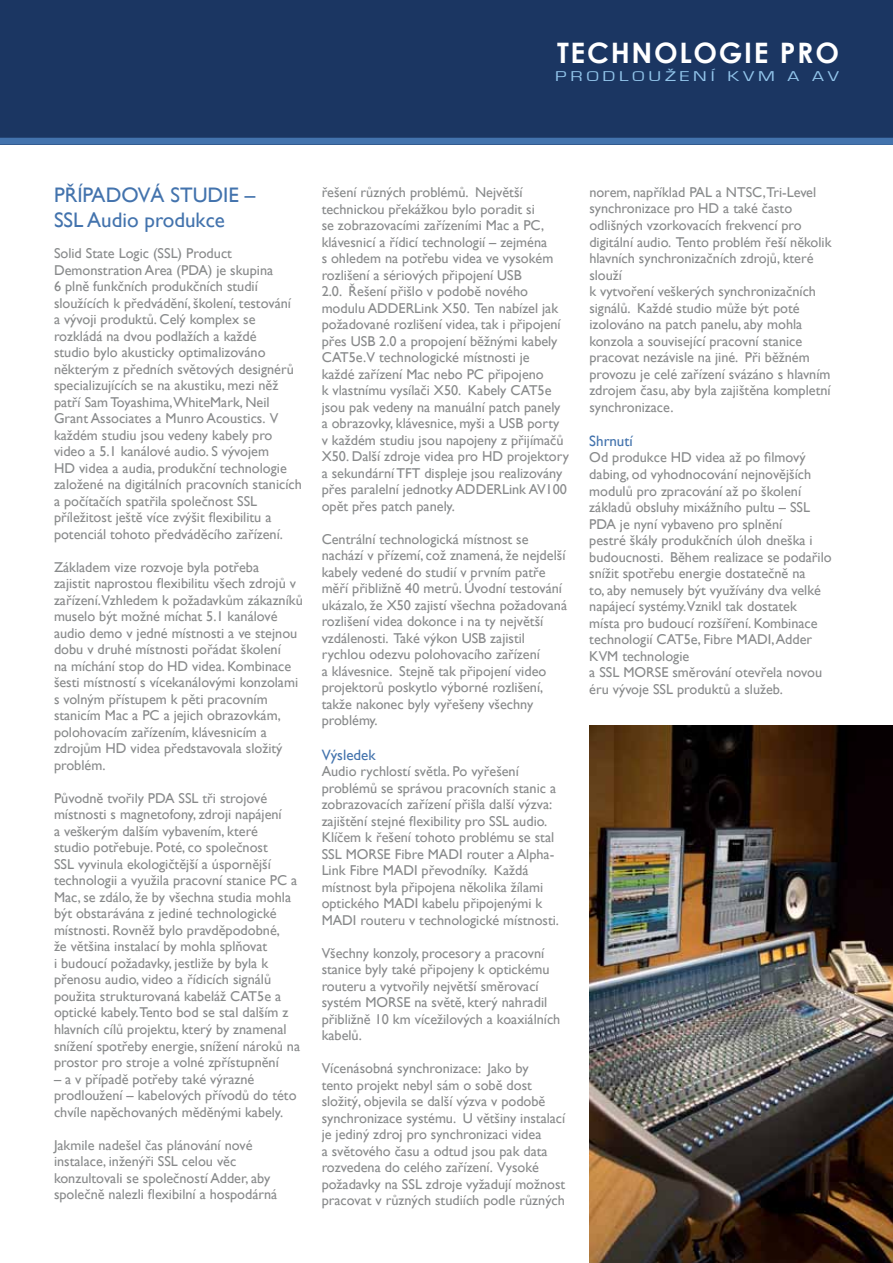
<style>
.page{position:relative;width:893px;height:1263px;background:#fff}
.page>*{position:absolute;margin:0;border:0;box-sizing:border-box;transform-origin:0 0}
.t1{font:700 28.2px "Century Gothic";letter-spacing:.06em;color:#fff}
.t2{font:21px/25.2px "Gill Sans";color:#4373ad}
.t3{font:15px "Gill Sans";color:#4373ad}
.t4{font:14.7px "Eurostile";letter-spacing:.2em;color:#92c5eb;scale:1.33 1}
.t5{font:14.25px/16.5px "Gill Sans";color:#888a8b}
.s1{font-family:"Arial";font-size:13.5px}
</style>
<div class="page">
<div style="left:0;top:0;width:893px;height:144px;background:#1b3662"></div>
<svg style="left:0;top:138px;width:893px;height:7px;background:#406fa8"></svg>
<img style="left:590px;top:725px;width:303px;height:538px">
<h1 class="t1" style="left:557px;top:31px;width:283px">TECHNOLOGIE PRO</h1>
<p class="t4" style="left:555px;top:68px;width:215px">PRODLOU<span class="s1">Ž</span>ENÍ KVM A AV</p>
<h2 class="t2" style="left:54px;top:182px;width:203px">PŘÍPADOVÁ STUDIE –<br>SSL Audio produkce</h2>
<p class="t5" style="left:54px;top:246px;width:249px">Solid State Logic (SSL) Product Demonstration Area (PDA) je skupina<br>6 plně funkčních produkčních studií sloužících k předvádění, školení, testování<br>a vývoji produktů. Celý komplex se rozkládá na dvou podlažích a každé<br>studio bylo akusticky optimalizováno některým z předních světových designérů specializujících se na akustiku, mezi něž patří Sam Toyashima,WhiteMark, Neil Grant Associates a Munro Acoustics. V každém studiu jsou vedeny kabely pro video a 5.1 kanálové audio. S vývojem<br>HD videa a audia, produkční technologie založené na digitálních pracovních stanicích a počítačích spatřila společnost SSL příležitost ještě více zvýšit flexibilitu a potenciál tohoto předváděcího zařízení.</p>
<p class="t5" style="left:54px;top:559px;width:250px">Základem vize rozvoje byla potřeba<br>zajistit naprostou flexibilitu všech zdrojů v zařízení.Vzhledem k požadavkům zákazníků muselo být možné míchat 5.1 kanálové audio demo v jedné místnosti a ve stejnou dobu v druhé místnosti pořádat školení<br>na míchání stop do HD videa. Kombinace šesti místností s vícekanálovými konzolami s volným přístupem k pěti pracovním stanicím Mac a PC a jejich obrazovkám, polohovacím zařízením, klávesnicím a zdrojům HD videa představovala složitý problém.</p>
<p class="t5" style="left:54px;top:790px;width:248px">Původně tvořily PDA SSL tři strojové místnosti s magnetofony, zdroji napájení<br>a veškerým dalším vybavením, které<br>studio potřebuje. Poté, co společnost<br>SSL vyvinula ekologičtější a úspornější technologii a využila pracovní stanice PC a Mac, se zdálo, že by všechna studia mohla být obstarávána z jediné technologické místnosti. Rovněž bylo pravděpodobné,<br>že většina instalací by mohla splňovat<br>i budoucí požadavky, jestliže by byla k přenosu audio, video a řídicích signálů použita strukturovaná kabeláž CAT5e a optické kabely.Tento bod se stal dalším z hlavních cílů projektu, který by znamenal snížení spotřeby energie, snížení nároků na prostor pro stroje a volné zpřístupnění</p>
<p class="t5" style="left:54px;top:1071px;width:244px">– a v případě potřeby také výrazné prodloužení – kabelových přívodů do této chvíle napěchovaných měděnými kabely.</p>
<p class="t5" style="left:54px;top:1137px;width:225px">Jakmile nadešel čas plánování nové instalace, inženýři SSL celou věc konzultovali se společností Adder, aby společně nalezli flexibilní a hospodárná</p>
<p class="t5" style="left:322px;top:184px;width:249px">řešení různých problémů. Největší technickou překážkou bylo poradit si<br>se zobrazovacími zařízeními Mac a PC, klávesnicí a řídicí technologií – zejména<br>s ohledem na potřebu videa ve vysokém rozlišení a sériových připojení USB<br>2.0. Řešení přišlo v podobě nového modulu ADDERLink X50. Ten nabízel jak požadované rozlišení videa, tak i připojení přes USB 2.0 a propojení běžnými kabely CAT5e.V technologické místnosti je<br>každé zařízení Mac nebo PC připojeno<br>k vlastnímu vysílači X50. Kabely CAT5e jsou pak vedeny na manuální patch panely a obrazovky, klávesnice, myši a USB porty v každém studiu jsou napojeny z přijímačů X50. Další zdroje videa pro HD projektory a sekundární TFT displeje jsou realizovány přes paralelní jednotky ADDERLink AV100 opět přes patch panely.</p>
<p class="t5" style="left:322px;top:531px;width:247px">Centrální technologická místnost se nachází v přízemí, což znamená, že nejdelší kabely vedené do studií v prvním patře měří přibližně 40 metrů. Úvodní testování ukázalo, že X50 zajistí všechna požadovaná rozlišení videa dokonce i na ty největší vzdálenosti. Také výkon USB zajistil rychlou odezvu polohovacího zařízení<br>a klávesnice. Stejně tak připojení video projektorů poskytlo výborné rozlišení, takže nakonec byly vyřešeny všechny problémy.</p>
<p class="t3" style="left:322px;top:746px;width:55px">Výsledek</p>
<p class="t5" style="left:322px;top:763px;width:239px">Audio rychlostí světla. Po vyřešení problémů se správou pracovních stanic a zobrazovacích zařízení přišla další výzva: zajištění stejné flexibility pro SSL audio.<br>Klíčem k řešení tohoto problému se stal SSL MORSE Fibre MADI router a Alpha-Link Fibre MADI převodníky. Každá místnost byla připojena několika žílami optického MADI kabelu připojenými k MADI routeru v technologické místnosti.</p>
<p class="t5" style="left:322px;top:945px;width:240px">Všechny konzoly, procesory a pracovní stanice byly také připojeny k optickému routeru a vytvořily největší směrovací systém MORSE na světě, který nahradil přibližně 10 km vícežilových a koaxiálních kabelů.</p>
<p class="t5" style="left:322px;top:1060px;width:245px">Vícenásobná synchronizace: Jako by<br>tento projekt nebyl sám o sobě dost složitý, objevila se další výzva v podobě synchronizace systému. U většiny instalací je jediný zdroj pro synchronizaci videa<br>a světového času a odtud jsou pak data rozvedena do celého zařízení. Vysoké požadavky na SSL zdroje vyžadují možnost pracovat v různých studiích podle různých</p>
<p class="t5" style="left:589px;top:184px;width:244px">norem, například PAL a NTSC,Tri-Level synchronizace pro HD a také často odlišných vzorkovacích frekvencí pro digitální audio. Tento problém řeší několik hlavních synchronizačních zdrojů, které slouží<br>k vytvoření veškerých synchronizačních signálů. Každé studio může být poté izolováno na patch panelu, aby mohla konzola a související pracovní stanice pracovat nezávisle na jiné. Při běžném provozu je celé zařízení svázáno s hlavním zdrojem času, aby byla zajištěna kompletní synchronizace.</p>
<p class="t3" style="left:589px;top:432px;width:45px">Shrnutí</p>
<p class="t5" style="left:589px;top:450px;width:244px">Od produkce HD videa až po filmový dabing, od vyhodnocování nejnovějších modulů pro zpracování až po školení základů obsluhy mixážního pultu – SSL PDA je nyní vybaveno pro splnění<br>pestré škály produkčních úloh dneška i budoucnosti. Během realizace se podařilo snížit spotřebu energie dostatečně na<br>to, aby nemusely být využívány dva velké napájecí systémy.Vznikl tak dostatek<br>místa pro budoucí rozšíření. Kombinace technologií CAT5e, Fibre MADI, Adder KVM technologie<br>a SSL MORSE směrování otevřela novou éru vývoje SSL produktů a služeb.</p>
</div>
